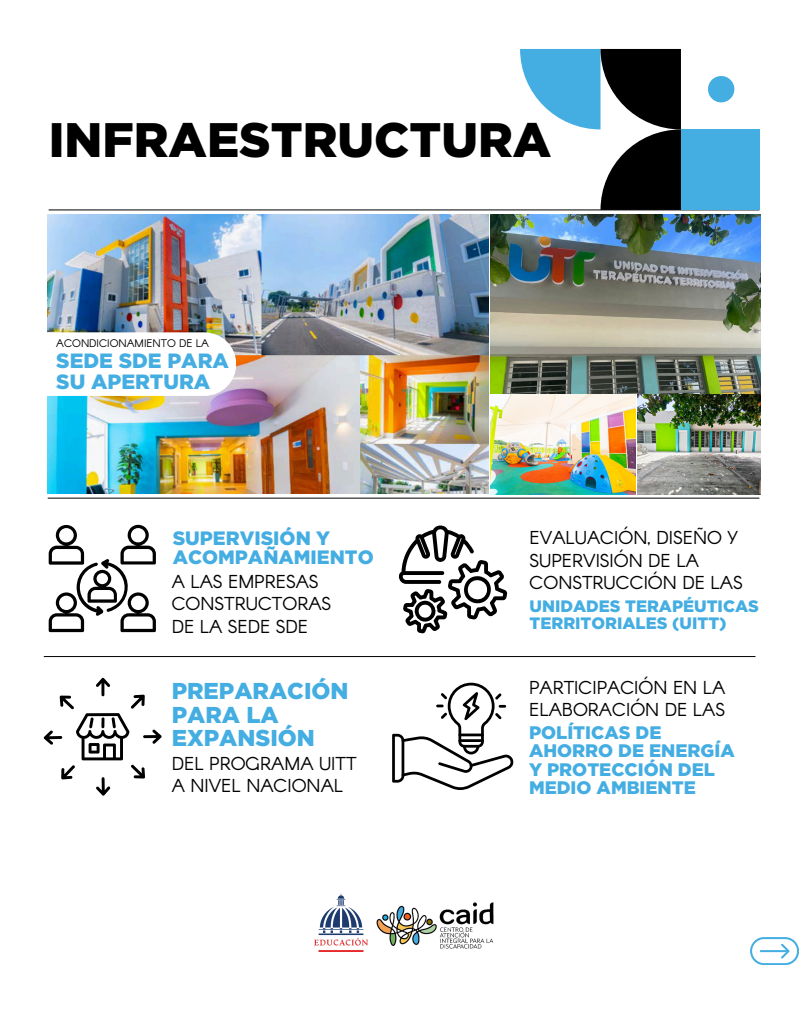
<style>
.page{position:relative;width:810px;height:1013px;background:#fff}
.page>*{position:absolute;margin:0;border:0;box-sizing:border-box;transform-origin:0 0}
.t1{font:900 48.4px "Gotham HTF";color:#000}
.t2{font:900 22.9px/23.5px "Gotham HTF";color:#44ade2}
.t3{font:900 20.6px/21.1px "Gotham HTF";color:#44ade2}
.t4{font:900 19.3px/19.6px "Gotham HTF";color:#44ade2}
.t5{font:18.3px/22.5px "Arcon";color:#000}
.t6{font:900 18.1px/18.4px "Gotham HTF";color:#44ade2}
.t7{font:900 16.5px/16.7px "Gotham HTF";color:#44ade2}
.t8{font:10.8px "Arcon";color:#000}
</style>
<div class="page">
<hr style="left:49px;top:209px;width:710px;height:1px;background:#000">
<svg style="left:520px;top:49px;width:161px;height:161px"></svg>
<div style="left:681px;top:129px;width:80px;height:81px;background:#44ade2"></div>
<div style="left:708px;top:76px;width:26px;height:26px;background:#44ade2;border-radius:50%"></div>
<div style="left:760px;top:22px;width:50px;height:195px;background:#fff"></div>
<svg style="left:750px;top:937px;width:49px;height:27px"></svg>
<hr style="left:760px;top:950px;width:29px;height:2px;background:#44ade2">
<img style="left:48px;top:214px;width:712px;height:280px">
<hr style="left:48px;top:498px;width:711px;height:1px;background:#000">
<hr style="left:44px;top:656px;width:711px;height:1px;background:#000">
<svg style="left:49px;top:525px;width:107px;height:107px"></svg>
<svg style="left:399px;top:525px;width:108px;height:108px"></svg>
<svg style="left:392px;top:682px;width:122px;height:108px"></svg>
<svg style="left:44px;top:678px;width:118px;height:117px"></svg>
<img style="left:376px;top:902px;width:118px;height:47px">
<img style="left:314px;top:893px;width:54px;height:58px">
<div style="left:7px;top:332px;width:229px;height:64px;background:#fff;border-radius:32px"></div>
<p class="t1" style="left:49px;top:111px;width:504px">INFRAESTRUCTURA</p>
<p class="t8" style="left:56px;top:336px;width:154px">ACONDICIONAMIENTO DE LA</p>
<p class="t3" style="left:56px;top:349px;width:174px">SEDE SDE PARA<br>SU APERTURA</p>
<h5 class="t4" style="left:173px;top:527px;width:203px">SUPERVISIÓN Y<br>ACOMPAÑAMIENTO</h5>
<p class="t5" style="left:172px;top:569px;width:161px">A LAS EMPRESAS<br>CONSTRUCTORAS<br>DE LA SEDE SDE</p>
<h3 class="t2" style="left:172px;top:679px;width:178px">PREPARACIÓN<br>PARA LA<br>EXPANSIÓN</h3>
<h4 class="t5" style="left:172px;top:751px;width:186px">DEL PROGRAMA UITT<br>A NIVEL NACIONAL</h4>
<p class="t5" style="left:530px;top:526px;width:215px">EVALUACIÓN, DISEÑO Y<br>SUPERVISIÓN DE LA<br>CONSTRUCCIÓN DE LAS</p>
<h5 class="t7" style="left:530px;top:598px;width:231px">UNIDADES TERAPÉUTICAS<br>TERRITORIALES (UITT)</h5>
<h2 class="t5" style="left:529px;top:675px;width:198px">PARTICIPACIÓN EN LA<br>ELABORACIÓN DE LAS</h2>
<p class="t6" style="left:529px;top:723px;width:207px">POLÍTICAS DE<br>AHORRO DE ENERGÍA<br>Y PROTECCIÓN DEL<br>MEDIO AMBIENTE</p>
</div>
